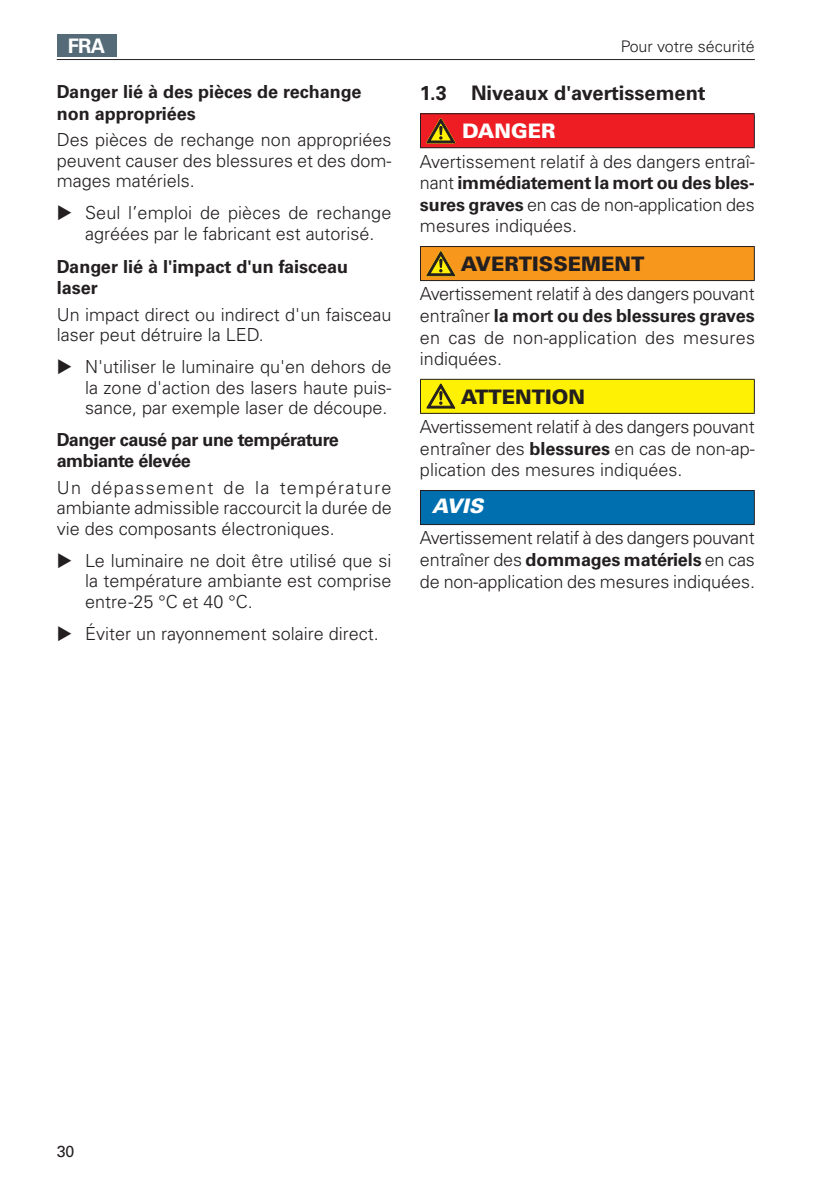
<style>
.page{position:relative;width:840px;height:1191px;background:#fff}
.page>*{position:absolute;margin:0;border:0;box-sizing:border-box;transform-origin:0 0}
.t1{font:700 20px "Univers LT Pro 65";color:#231f20}
.t2{font:900 20px "Univers LT Pro 75";color:#231f20}
.t3{font:900 20px "Univers LT Pro 75";color:#fff}
.t4{font:italic 900 20px "Univers LT Pro 75";color:#fff}
.t5{font:700 20px "Univers LT Pro 65";color:#fff}
.t6{font:300 18px/20.6px "Univers LT Pro 45";color:#231f20;text-align:justify}
.t7{font:700 18px/21.6px "Univers LT Pro 65";letter-spacing:-.015em;color:#231f20}
.t8{font:300 16px "Univers LT Pro 45";color:#231f20}
.t9{font:16px "Univers LT Pro 55 Roman";color:#231f20}
.s1{font-family:"Univers LT Pro 45";font-weight:300}
.s2{font-family:"Univers LT Pro 65";font-weight:700}
</style>
<div class="page">
<hr style="left:57px;top:59px;width:697px;height:1px;background:#231f20">
<div style="left:57px;top:34px;width:59px;height:23px;background:#556c78"></div>
<div style="left:420px;top:114px;width:334px;height:34px;background:#ee1d23"></div>
<hr style="left:420px;top:113px;width:334px;height:1px;background:#231f20">
<hr style="left:420px;top:114px;width:1px;height:33px;background:#231f20">
<hr style="left:753px;top:114px;width:1px;height:33px;background:#231f20">
<hr style="left:420px;top:147px;width:334px;height:1px;background:#231f20">
<svg style="left:426px;top:118px;width:29px;height:26px"></svg>
<div style="left:420px;top:246px;width:334px;height:34px;background:#f7981d"></div>
<hr style="left:420px;top:246px;width:334px;height:1px;background:#231f20">
<hr style="left:420px;top:247px;width:1px;height:33px;background:#231f20">
<hr style="left:753px;top:247px;width:1px;height:33px;background:#231f20">
<hr style="left:420px;top:280px;width:334px;height:1px;background:#231f20">
<svg style="left:426px;top:251px;width:29px;height:25px"></svg>
<div style="left:420px;top:379px;width:334px;height:34px;background:#fff103"></div>
<hr style="left:420px;top:379px;width:334px;height:1px;background:#231f20">
<hr style="left:420px;top:380px;width:1px;height:33px;background:#231f20">
<hr style="left:753px;top:380px;width:1px;height:33px;background:#231f20">
<hr style="left:420px;top:413px;width:334px;height:1px;background:#231f20">
<svg style="left:426px;top:383px;width:29px;height:26px"></svg>
<div style="left:420px;top:490px;width:334px;height:34px;background:#006faf"></div>
<hr style="left:420px;top:490px;width:334px;height:1px;background:#231f20">
<hr style="left:420px;top:491px;width:1px;height:33px;background:#231f20">
<hr style="left:753px;top:491px;width:1px;height:33px;background:#231f20">
<hr style="left:420px;top:524px;width:334px;height:1px;background:#231f20">
<p class="t5" style="left:68px;top:34px;width:39px">FRA</p>
<p class="t8" style="left:620px;top:36px;width:135px">Pour votre sécurité</p>
<p class="t7" style="left:57px;top:81px;width:306px">Danger lié à des pièces de rechange non appropriées</p>
<p class="t6" style="left:57px;top:129px;width:336px">Des pièces de rechange non appropriées peuvent causer des blessures et des dom&shy;mages matériels.</p>
<p class="t6" style="left:85px;top:202px;width:307px">Seul l’emploi de pièces de rechange agréées par le fabricant est autorisé.</p>
<p class="t7" style="left:57px;top:256px;width:293px">Danger lié à l'impact d'un faisceau laser</p>
<p class="t6" style="left:57px;top:304px;width:336px">Un impact direct ou indirect d'un faisceau laser peut détruire la LED.</p>
<p class="t6" style="left:85px;top:356px;width:308px">N'utiliser le luminaire qu'en dehors de la zone d'action des lasers haute puis&shy;sance, par exemple laser de découpe.</p>
<p class="t7" style="left:57px;top:428px;width:283px">Danger causé par une température ambiante élevée</p>
<p class="t6" style="left:57px;top:477px;width:336px">Un dépassement de la température ambiante admissible raccourcit la durée de vie des composants électroniques.</p>
<p class="t6" style="left:85px;top:550px;width:308px">Le luminaire ne doit être utilisé que si la température ambiante est comprise entre -25 °C et 40 °C.</p>
<p class="t6" style="left:85px;top:623px;width:295px">Éviter un rayonnement solaire direct.</p>
<p class="t1" style="left:420px;top:81px;width:287px">1.3 Niveaux d'avertissement</p>
<p class="t3" style="left:462px;top:118px;width:95px">DANGER</p>
<p class="t6" style="left:420px;top:151px;width:336px">Avertissement relatif à des dangers entraî-</p>
<p class="t7" style="left:420px;top:172px;width:336px"><span class="s1">nant</span> immédiatement la mort ou des bles-</p>
<p class="t6" style="left:420px;top:193px;width:336px;line-height:21.6px"><span class="s2">sures graves</span> en cas de non-application des mesures indiquées.</p>
<p class="t2" style="left:460px;top:251px;width:185px">AVERTISSEMENT</p>
<p class="t6" style="left:420px;top:284px;width:336px">Avertissement relatif à des dangers pouvant</p>
<p class="t7" style="left:420px;top:305px;width:336px"><span class="s1">entraîner</span> la mort ou des blessures graves</p>
<p class="t6" style="left:420px;top:326px;width:336px;line-height:21.6px">en cas de non-application des mesures indiquées.</p>
<p class="t2" style="left:460px;top:384px;width:126px">ATTENTION</p>
<p class="t6" style="left:420px;top:416px;width:336px;line-height:21.6px">Avertissement relatif à des dangers pouvant entraîner des <span class="s2">blessures</span> en cas de non-ap&shy;plication des mesures indiquées.</p>
<p class="t4" style="left:431px;top:493px;width:53px">AVIS</p>
<p class="t6" style="left:420px;top:527px;width:336px;line-height:21.6px">Avertissement relatif à des dangers pouvant entraîner des <span class="s2">dommages matériels</span> en cas de non-application des mesures indiquées.</p>
<p class="t9" style="left:57px;top:1141px;width:19px">30</p>
</div>
